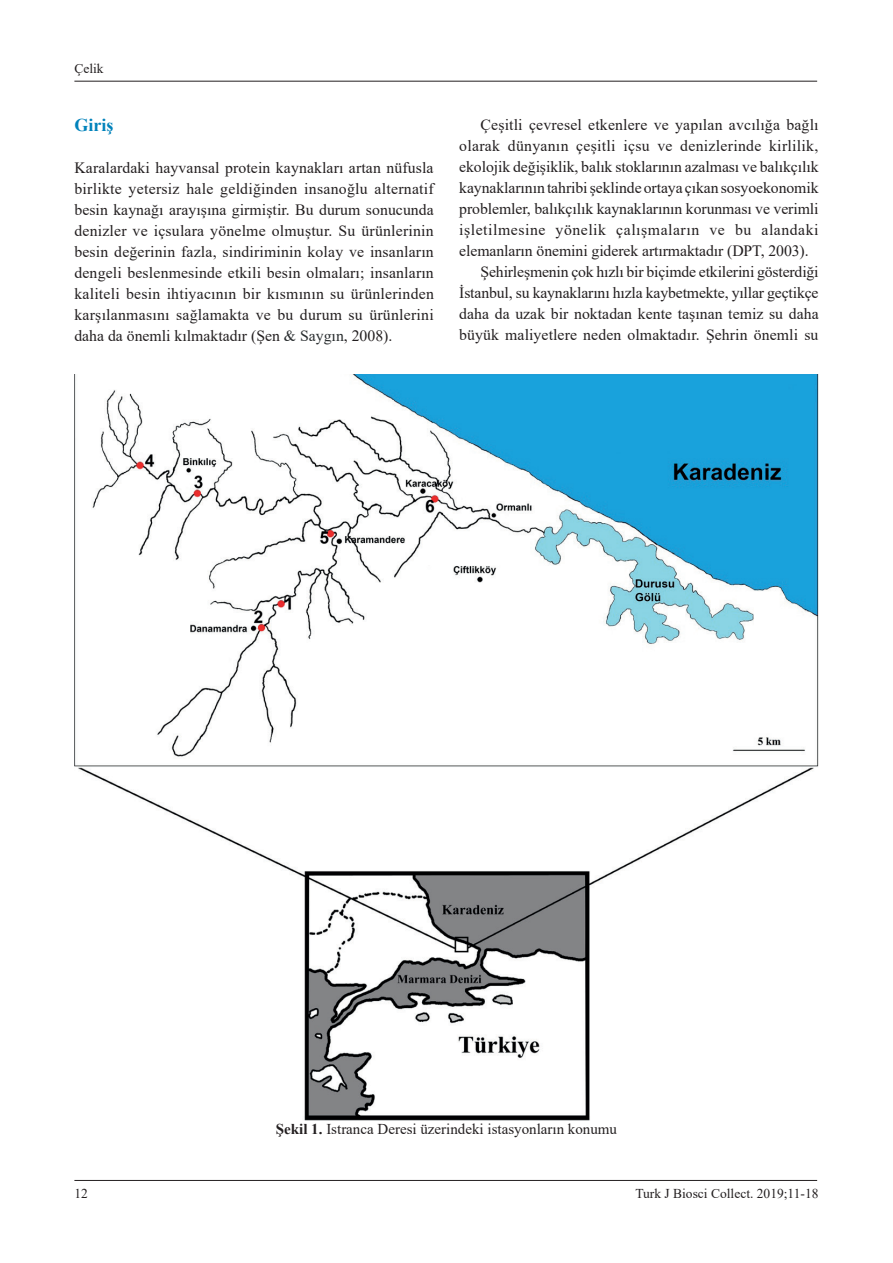
<style>
.page{position:relative;width:893px;height:1263px;background:#fff}
.page>*{position:absolute;margin:0;border:0;box-sizing:border-box;transform-origin:0 0}
.t1{font:700 18px "Times New Roman";color:#0082bb}
.t2{font:15.75px/21px "Times New Roman";letter-spacing:-.005em;color:#231f20;text-align:justify}
.t3{font:15.75px "Times New Roman";letter-spacing:.02em;color:#231f20}
.t4{font:15.75px "Times New Roman";letter-spacing:.035em;color:#231f20}
.t5{font:15px "Times New Roman";color:#231f20}
.t6{font:13.5px "Times New Roman";color:#231f20}
.s1{color:#292d2f}
.s2{font-weight:700}
</style>
<div class="page">
<hr style="left:74px;top:81px;width:743px;height:1px;background:#231f20">
<hr style="left:74px;top:1180px;width:743px;height:1px;background:#231f20">
<img style="left:74px;top:374px;width:745px;height:746px">
<p class="t6" style="left:74px;top:59px;width:31px">Çelik</p>
<p class="t1" style="left:74px;top:112px;width:41px">Giriş</p>
<p class="t2" style="left:74px;top:157px;width:361px">Karalardaki hayvansal protein kaynakları artan nüfusla birlikte yetersiz hale geldiğinden insanoğlu alternatif besin kaynağı arayışına girmiştir. Bu durum sonucunda denizler ve içsulara yönelme olmuştur. Su ürünlerinin besin değerinin fazla, sindiriminin kolay ve insanların dengeli beslenmesinde etkili besin olmaları; insanların kaliteli besin ihtiyacının bir kısmının su ürünlerinden karşılanmasını sağlamakta ve bu durum su ürünlerini daha da önemli kılmaktadır (Şen <span class="s1">&amp; Saygın</span>, 2008).</p>
<p class="t2" style="left:480px;top:114px;width:340px">Çeşitli çevresel etkenlere ve yapılan avcılığa bağlı</p>
<p class="t3" style="left:459px;top:135px;width:361px">olarak dünyanın çeşitli içsu ve denizlerinde kirlilik,</p>
<p class="t2" style="left:459px;top:156px;width:361px">ekolojik değişiklik, balık stoklarının azalması ve balıkçılık</p>
<p class="t2" style="left:459px;top:177px;width:361px">kaynaklarının tahribi şeklinde ortaya çıkan sosyoekonomik</p>
<p class="t2" style="left:459px;top:198px;width:361px">problemler, balıkçılık kaynaklarının korunması ve verimli</p>
<p class="t4" style="left:459px;top:219px;width:361px">işletilmesine yönelik çalışmaların ve bu alandaki</p>
<p class="t2" style="left:459px;top:240px;width:351px">elemanların önemini giderek artırmaktadır (DPT, 2003).</p>
<p class="t2" style="left:480px;top:261px;width:340px">Şehirleşmenin çok hızlı bir biçimde etkilerini gösterdiği</p>
<p class="t2" style="left:459px;top:282px;width:361px">İstanbul, su kaynaklarını hızla kaybetmekte, yıllar geçtikçe</p>
<p class="t2" style="left:459px;top:303px;width:361px">daha da uzak bir noktadan kente taşınan temiz su daha</p>
<p class="t2" style="left:459px;top:324px;width:361px">büyük maliyetlere neden olmaktadır. Şehrin önemli su</p>
<p class="t5" style="left:276px;top:1118px;width:343px"><span class="s2">Şekil 1.</span> Istranca Deresi üzerindeki istasyonların konumu</p>
<p class="t6" style="left:74px;top:1184px;width:15px">12</p>
<p class="t6" style="left:635px;top:1184px;width:185px">Turk J Biosci Collect. 2019;11-18</p>
</div>
